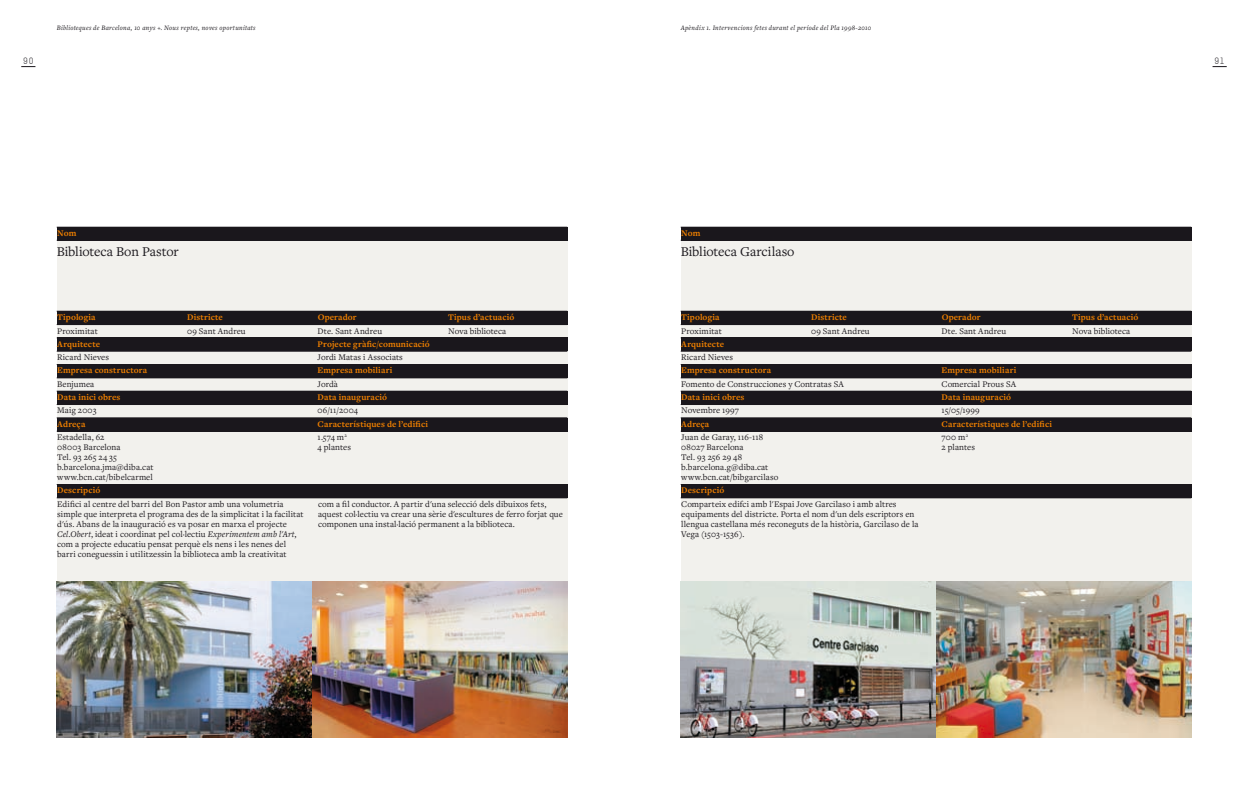
<style>
.page{position:relative;width:1248px;height:794px;background:#fff}
.page>*{position:absolute;margin:0;border:0;box-sizing:border-box;transform-origin:0 0}
.t1{font:14px "Freight Text Pro";letter-spacing:-.005em;color:#1a171c}
.t2{font:9px/10px "Freight Text Pro";letter-spacing:.005em;color:#1a171c}
.t3{font:700 9px "Freight Text Pro";letter-spacing:.015em;color:#ee7f00}
.t4{font:9px "TSTAR Mono Round";color:#1a171c}
.t5{font:italic 7px "Freight Text Pro";letter-spacing:.04em;color:#1a171c}
.s1{font-style:italic}
</style>
<div class="page">
<svg style="left:21px;top:66px;width:14px;height:1px"></svg>
<svg style="left:1212px;top:66px;width:14px;height:1px"></svg>
<div style="left:57px;top:227px;width:510px;height:510px;background:#f2f1ed"></div>
<div style="left:57px;top:227px;width:510px;height:13px;background:#1a171c"></div>
<div style="left:57px;top:311px;width:510px;height:13px;background:#1a171c"></div>
<div style="left:57px;top:338px;width:510px;height:13px;background:#1a171c"></div>
<div style="left:57px;top:364px;width:510px;height:14px;background:#1a171c"></div>
<div style="left:57px;top:391px;width:510px;height:13px;background:#1a171c"></div>
<div style="left:57px;top:418px;width:510px;height:13px;background:#1a171c"></div>
<div style="left:57px;top:484px;width:510px;height:14px;background:#1a171c"></div>
<hr style="left:57px;top:240px;width:510px;height:1px;background:#1a171c">
<hr style="left:57px;top:324px;width:510px;height:1px;background:#1a171c">
<hr style="left:57px;top:351px;width:510px;height:1px;background:#1a171c">
<hr style="left:57px;top:378px;width:510px;height:1px;background:#1a171c">
<hr style="left:57px;top:404px;width:510px;height:1px;background:#1a171c">
<hr style="left:57px;top:431px;width:510px;height:1px;background:#1a171c">
<img style="left:313px;top:581px;width:254px;height:156px">
<img style="left:57px;top:581px;width:254px;height:156px">
<div style="left:680px;top:227px;width:511px;height:510px;background:#f2f1ed"></div>
<div style="left:680px;top:227px;width:511px;height:13px;background:#1a171c"></div>
<div style="left:680px;top:311px;width:511px;height:13px;background:#1a171c"></div>
<div style="left:680px;top:338px;width:511px;height:13px;background:#1a171c"></div>
<div style="left:680px;top:364px;width:511px;height:14px;background:#1a171c"></div>
<div style="left:680px;top:391px;width:511px;height:13px;background:#1a171c"></div>
<div style="left:680px;top:418px;width:511px;height:13px;background:#1a171c"></div>
<div style="left:680px;top:484px;width:511px;height:14px;background:#1a171c"></div>
<hr style="left:680px;top:240px;width:511px;height:1px;background:#1a171c">
<hr style="left:680px;top:324px;width:511px;height:1px;background:#1a171c">
<hr style="left:680px;top:351px;width:511px;height:1px;background:#1a171c">
<hr style="left:680px;top:378px;width:511px;height:1px;background:#1a171c">
<hr style="left:680px;top:404px;width:511px;height:1px;background:#1a171c">
<hr style="left:680px;top:431px;width:511px;height:1px;background:#1a171c">
<img style="left:680px;top:581px;width:511px;height:156px">
<p class="t5" style="left:57px;top:23px;width:200px">Biblioteques de Barcelona, 10 anys +. Nous reptes, noves oportunitats</p>
<p class="t5" style="left:680px;top:23px;width:192px">Apèndix 1. Intervencions fetes durant el període del Pla 1998-2010</p>
<p class="t4" style="left:23px;top:55px;width:12px">90</p>
<p class="t4" style="left:1213px;top:55px;width:12px">91</p>
<p class="t3" style="left:57px;top:227px;width:21px">Nom</p>
<h1 class="t1" style="left:57px;top:242px;width:123px">Biblioteca Bon Pastor</h1>
<p class="t3" style="left:57px;top:311px;width:40px">Tipologia</p>
<p class="t3" style="left:187px;top:311px;width:37px">Districte</p>
<p class="t3" style="left:317px;top:311px;width:40px">Operador</p>
<p class="t3" style="left:448px;top:311px;width:68px">Tipus d’actuació</p>
<p class="t2" style="left:57px;top:325px;width:42px">Proximitat</p>
<p class="t2" style="left:187px;top:325px;width:60px">09 Sant Andreu</p>
<p class="t2" style="left:317px;top:325px;width:66px">Dte. Sant Andreu</p>
<p class="t2" style="left:448px;top:325px;width:60px">Nova biblioteca</p>
<p class="t3" style="left:57px;top:338px;width:44px">Arquitecte</p>
<p class="t3" style="left:317px;top:338px;width:114px">Projecte gràfic/comunicació</p>
<p class="t2" style="left:57px;top:352px;width:53px">Ricard Nieves</p>
<p class="t2" style="left:317px;top:352px;width:87px">Jordi Matas i Associats</p>
<p class="t3" style="left:57px;top:364px;width:91px">Empresa constructora</p>
<p class="t3" style="left:317px;top:364px;width:76px">Empresa mobiliari</p>
<p class="t2" style="left:57px;top:378px;width:38px">Benjumea</p>
<p class="t2" style="left:317px;top:378px;width:22px">Jordà</p>
<p class="t3" style="left:57px;top:391px;width:65px">Data inici obres</p>
<p class="t3" style="left:317px;top:391px;width:71px">Data inauguració</p>
<p class="t2" style="left:57px;top:405px;width:41px">Maig 2003</p>
<p class="t2" style="left:317px;top:405px;width:42px">06/11/2004</p>
<p class="t3" style="left:57px;top:418px;width:30px">Adreça</p>
<p class="t3" style="left:317px;top:418px;width:112px">Característiques de l’edifici</p>
<p class="t2" style="left:57px;top:432px;width:49px">Estadella, 62</p>
<p class="t2" style="left:317px;top:432px;width:31px">1.574 m<sup>2</sup></p>
<p class="t2" style="left:57px;top:442px;width:65px">08003 Barcelona</p>
<p class="t2" style="left:317px;top:442px;width:35px">4 plantes</p>
<p class="t2" style="left:57px;top:452px;width:98px">Tel. 93 265 24 35 b.barcelona.jma@diba.cat www.bcn.cat/bibelcarmel</p>
<p class="t3" style="left:57px;top:484px;width:45px">Descripció</p>
<p class="t2" style="left:57px;top:498px;width:248px">Edifici al centre del barri del Bon Pastor amb una volumetria simple que interpreta el programa des de la simplicitat i la facilitat d'ús. Abans de la inauguració es va posar en marxa el projecte <span class="s1">Cel.Obert</span>, ideat i coordinat pel col·lectiu <span class="s1">Experimentem amb l'Art</span>, com a projecte educatiu pensat perquè els nens i les nenes del barri coneguessin i utilitzessin la biblioteca amb la creativitat</p>
<p class="t2" style="left:318px;top:498px;width:246px">com a fil conductor. A partir d'una selecció dels dibuixos fets, aquest col·lectiu va crear una sèrie d'escultures de ferro forjat que componen una instal·lació permanent a la biblioteca.</p>
<p class="t3" style="left:681px;top:227px;width:21px">Nom</p>
<h1 class="t1" style="left:680px;top:242px;width:115px">Biblioteca Garcilaso</h1>
<p class="t3" style="left:681px;top:311px;width:40px">Tipologia</p>
<p class="t3" style="left:811px;top:311px;width:37px">Districte</p>
<p class="t3" style="left:941px;top:311px;width:40px">Operador</p>
<p class="t3" style="left:1071px;top:311px;width:68px">Tipus d’actuació</p>
<p class="t2" style="left:681px;top:325px;width:42px">Proximitat</p>
<p class="t2" style="left:811px;top:325px;width:60px">09 Sant Andreu</p>
<p class="t2" style="left:941px;top:325px;width:66px">Dte. Sant Andreu</p>
<p class="t2" style="left:1071px;top:325px;width:60px">Nova biblioteca</p>
<p class="t3" style="left:681px;top:338px;width:44px">Arquitecte</p>
<p class="t2" style="left:681px;top:352px;width:53px">Ricard Nieves</p>
<p class="t3" style="left:681px;top:364px;width:91px">Empresa constructora</p>
<p class="t3" style="left:941px;top:364px;width:76px">Empresa mobiliari</p>
<p class="t2" style="left:681px;top:378px;width:164px">Fomento de Construcciones y Contratas SA</p>
<p class="t2" style="left:941px;top:378px;width:76px">Comercial Prous SA</p>
<p class="t3" style="left:681px;top:391px;width:65px">Data inici obres</p>
<p class="t3" style="left:941px;top:391px;width:71px">Data inauguració</p>
<p class="t2" style="left:681px;top:405px;width:59px">Novembre 1997</p>
<p class="t2" style="left:941px;top:405px;width:40px">15/05/1999</p>
<p class="t3" style="left:681px;top:418px;width:30px">Adreça</p>
<p class="t3" style="left:941px;top:418px;width:112px">Característiques de l’edifici</p>
<p class="t2" style="left:681px;top:432px;width:83px">Juan de Garay, 116-118</p>
<p class="t2" style="left:941px;top:432px;width:28px">700 m<sup>2</sup></p>
<p class="t2" style="left:681px;top:442px;width:64px">08027 Barcelona</p>
<p class="t2" style="left:941px;top:442px;width:35px">2 plantes</p>
<p class="t2" style="left:681px;top:452px;width:99px">Tel. 93 256 29 48 b.barcelona.g@diba.cat www.bcn.cat/bibgarcilaso</p>
<p class="t3" style="left:681px;top:484px;width:45px">Descripció</p>
<p class="t2" style="left:681px;top:498px;width:239px">Comparteix edifci amb l'Espai Jove Garcilaso i amb altres equipaments del districte. Porta el nom d'un dels escriptors en llengua castellana més reconeguts de la història, Garcilaso de la Vega (1503-1536).</p>
</div>
